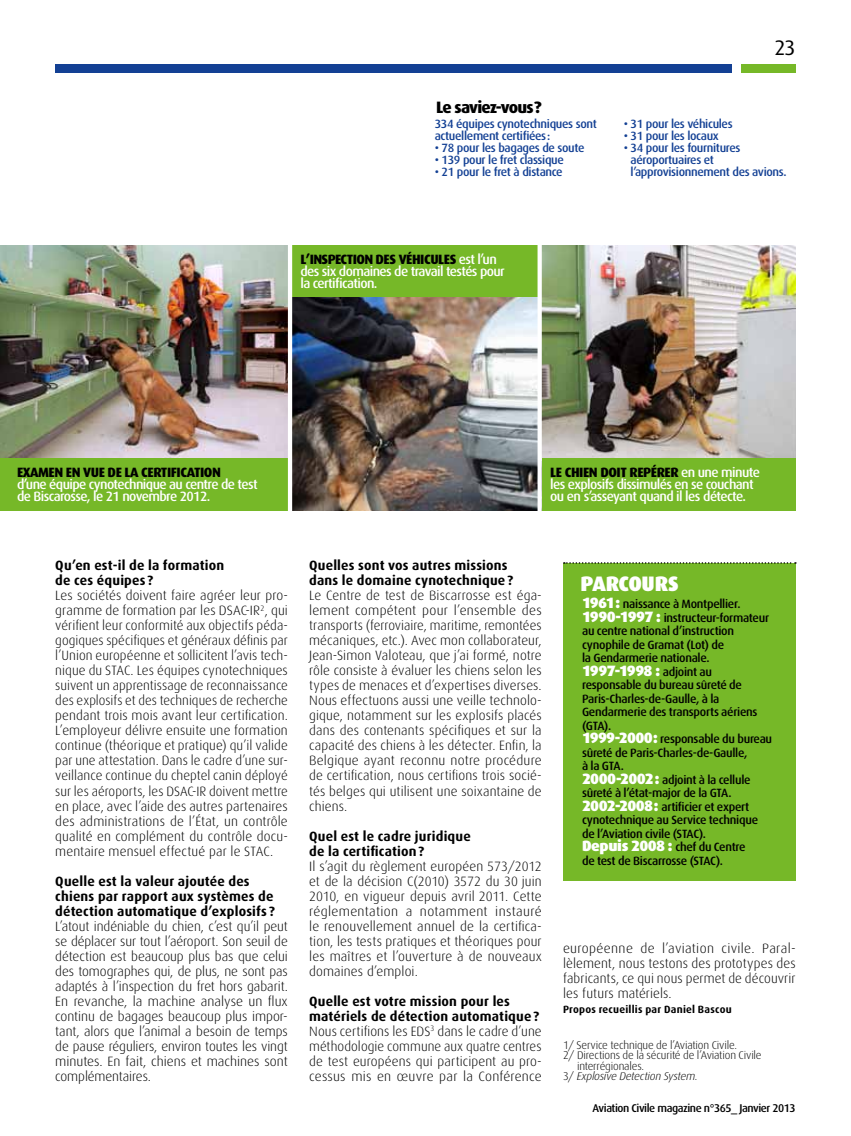
<style>
.page{position:relative;width:851px;height:1136px;background:#fff}
.page>*{position:absolute;margin:0;border:0;box-sizing:border-box;transform-origin:0 0}
.t1{font:900 21px "Dax";color:#fff}
.t2{font:21px "Dax";color:#000}
.t3{font:800 16.5px "Dax";letter-spacing:-.065em;color:#000}
.t4{font:900 15px "Dax";letter-spacing:-.045em;color:#fff}
.t5{font:300 13.5px/15px "Dax";letter-spacing:.01em;color:#000;text-align:justify}
.t6{font:500 13.5px/12px "Dax";letter-spacing:-.045em;color:#fff}
.t7{font:700 13.5px/15px "Dax";letter-spacing:.015em;color:#000}
.t8{font:800 13.5px "Dax";letter-spacing:-.035em;color:#000}
.t9{font:500 12px/13.5px "Dax";letter-spacing:-.025em;color:#000}
.t10{font:500 12px/12px "Dax";letter-spacing:-.03em;color:#134094}
.t11{font:300 11.25px "Dax";letter-spacing:-.015em;color:#000}
.t12{font:500 11.25px "Dax";letter-spacing:-.04em;color:#000}
.t13{font:italic 300 11.25px "Dax";letter-spacing:-.02em;color:#000}
.t14{font:700 10.5px "Dax";letter-spacing:.02em;color:#000}
.s1{font-weight:800;color:#000}
.s2{font-weight:700}
.s3{font-weight:900;font-size:15px;color:#fff}
.s4{font-weight:500;font-size:12px;color:#000}
.s5{font-style:normal}
</style>
<div class="page">
<img style="left:0;top:245px;width:288px;height:212px">
<img style="left:292px;top:297px;width:245px;height:213px">
<img style="left:541px;top:245px;width:254px;height:212px">
<div style="left:563px;top:563px;width:232px;height:317px;background:#76b828"></div>
<svg style="left:563px;top:562px;width:232px;height:1px"></svg>
<div style="left:0;top:457px;width:288px;height:53px;background:#76b828"></div>
<div style="left:292px;top:245px;width:245px;height:52px;background:#76b828"></div>
<div style="left:541px;top:457px;width:254px;height:53px;background:#76b828"></div>
<svg style="left:537px;top:245px;width:1px;height:266px"></svg>
<div style="left:55px;top:64px;width:677px;height:8px;background:#134094"></div>
<div style="left:740px;top:64px;width:55px;height:8px;background:#76b828"></div>
<p class="t3" style="left:436px;top:98px;width:107px">LE SAVIEZ-VOUS?</p>
<p class="t10" style="left:434px;top:118px;width:163px">334 équipes cynotechniques sont actuellement certifiées:</p>
<p class="t10" style="left:434px;top:142px;width:151px">• 78 pour les bagages de soute</p>
<p class="t10" style="left:434px;top:154px;width:131px">• 139 pour le fret classique</p>
<p class="t10" style="left:434px;top:166px;width:129px">• 21 pour le fret à distance</p>
<h1 class="t2" style="left:774px;top:36px;width:23px">23</h1>
<p class="t10" style="left:623px;top:118px;width:110px">• 31 pour les véhicules</p>
<p class="t10" style="left:623px;top:130px;width:97px">• 31 pour les locaux</p>
<p class="t10" style="left:630px;top:142px;width:158px;text-indent:-7px">• 34 pour les fournitures aéroportuaires et l’approvisionnement des avions.</p>
<p class="t6" style="left:300px;top:253px;width:206px"><span class="s1">L’INSPECTION DES VÉHICULES</span> est l’un des six domaines de travail testés pour la certification.</p>
<p class="t8" style="left:17px;top:464px;width:31px">EXAMEN</p>
<p class="t8" style="left:66px;top:464px;width:108px">EN VUE DE LA CERTIFICA</p>
<p class="t8" style="left:194px;top:464px;width:28px">TION</p>
<p class="t6" style="left:17px;top:478px;width:242px">d’une équipe cynotechnique au centre de test de Biscarosse, le 21 novembre 2012.</p>
<p class="t6" style="left:550px;top:466px;width:211px"><span class="s1">LE CHIEN DOIT REPÉRER</span> en une minute les explosifs dissimulés en se couchant ou en s’asseyant quand il les détecte.</p>
<p class="t7" style="left:55px;top:558px;width:170px">Qu’en est-il de la formation de ces équipes ?</p>
<p class="t5" style="left:55px;top:588px;width:234px">Les sociétés doivent faire agréer leur pro&shy;gramme de formation par les DSAC-IR<sup>2</sup>, qui vérifient leur conformité aux objectifs péda&shy;gogiques spécifiques et généraux définis par l’Union européenne et sollicitent l’avis tech&shy;nique du STAC. Les équipes cynotechniques suivent un apprentissage de reconnaissance des explosifs et des techniques de recherche pendant trois mois avant leur certification.<br>L’employeur délivre ensuite une formation continue (théorique et pratique) qu’il valide par une attestation. Dans le cadre d’une sur&shy;veillance continue du cheptel canin déployé sur les aéroports, les DSAC-IR doivent mettre en place, avec l’aide des autres partenaires des administrations de l’État, un contrôle qualité en complément du contrôle docu&shy;mentaire mensuel effectué par le STAC.</p>
<p class="t7" style="left:55px;top:873px;width:221px">Quelle est la valeur ajoutée des chiens par rapport aux systèmes de détection automatique d’explosifs ?</p>
<p class="t5" style="left:55px;top:918px;width:234px">L’atout indéniable du chien, c’est qu’il peut se déplacer sur tout l’aéroport. Son seuil de détection est beaucoup plus bas que celui des tomographes qui, de plus, ne sont pas adaptés à l’inspection du fret hors gabarit.<br>En revanche, la machine analyse un flux continu de bagages beaucoup plus impor&shy;tant, alors que l’animal a besoin de temps de pause réguliers, environ toutes les vingt minutes. En fait, chiens et machines sont complémentaires.</p>
<p class="t7" style="left:309px;top:558px;width:205px">Quelles sont vos autres missions dans le domaine cynotechnique?</p>
<p class="t5" style="left:309px;top:588px;width:234px">Le Centre de test de Biscarrosse est éga&shy;lement compétent pour l’ensemble des transports (ferroviaire, maritime, remontées mécaniques, etc.). Avec mon collaborateur, Jean-Simon Valoteau, que j’ai formé, notre rôle consiste à évaluer les chiens selon les types de menaces et d’expertises diverses.<br>Nous effectuons aussi une veille technolo&shy;gique, notamment sur les explosifs placés dans des contenants spécifiques et sur la capacité des chiens à les détecter. Enfin, la Belgique ayant reconnu notre procédure de certification, nous certifions trois socié&shy;tés belges qui utilisent une soixantaine de chiens.</p>
<p class="t7" style="left:309px;top:828px;width:163px">Quel est le cadre juridique de la certification?</p>
<p class="t5" style="left:309px;top:858px;width:234px">Il s’agit du règlement européen 573/2012 et de la décision C(2010) 3572 du 30 juin 2010, en vigueur depuis avril 2011. Cette réglementation a notamment instauré le renouvellement annuel de la certifica&shy;tion, les tests pratiques et théoriques pour les maîtres et l’ouverture à de nouveaux domaines d’emploi.</p>
<p class="t5" style="left:309px;top:993px;width:234px;text-align:left"><span class="s2">Quelle est votre mission pour les matériels de détection automatique?<br></span>Nous certifions les EDS<sup>3</sup> dans le cadre d’une méthodologie commune aux quatre centres de test européens qui participent au pro&shy;cessus mis en œuvre par la Conférence</p>
<h1 class="t1" style="left:580px;top:571px;width:14px">PARCOURS</h1>
<p class="t9" style="left:582px;top:597px;width:188px"><span class="s3">1961:</span> naissance à Montpellier.<br><span class="s3">1990-1997 :</span> instructeur-formateur au centre national d’instruction cynophile de Gramat (Lot) de<br>la Gendarmerie nationale.</p>
<p class="t4" style="left:582px;top:662px;width:131px">1997-1998 : <span class="s4">adjoint au</span></p>
<p class="t9" style="left:582px;top:678px;width:191px">responsable du bureau sûreté de<br>Paris-Charles-de-Gaulle, à la<br>Gendarmerie des transports aériens (GTA).<br><span class="s3">1999-2000:</span> responsable du bureau sûreté de Paris-Charles-de-Gaulle,<br>à la GTA.<br><span class="s3">2000-2002:</span> adjoint à la cellule sûreté à l’état-major de la GTA.<br><span class="s3">2002-2008:</span> artificier et expert cynotechnique au Service technique de l’Aviation civile (STAC).<br><span class="s3">DEPUIS 2008 :</span> chef du Centre<br>de test de Biscarrosse (STAC).</p>
<p class="t5" style="left:563px;top:940px;width:234px;text-align:left">européenne de l’aviation civile. Paral&shy;lèlement, nous testons des prototypes des fabricants, ce qui nous permet de découvrir les futurs matériels.</p>
<p class="t14" style="left:563px;top:1003px;width:170px">Propos recueillis par Daniel Bascou</p>
<p class="t11" style="left:563px;top:1038px;width:175px">1/ Service technique de l’Aviation Civile.</p>
<p class="t11" style="left:563px;top:1048px;width:200px">2/ Directions de la sécurité de l’Aviation Civile</p>
<p class="t11" style="left:577px;top:1059px;width:69px">interrégionales.</p>
<p class="t13" style="left:563px;top:1069px;width:136px"><span class="s5">3/</span> Explosive Detection System.</p>
<p class="t12" style="left:592px;top:1101px;width:204px">Aviation Civile magazine n°365_ Janvier 2013</p>
</div>
